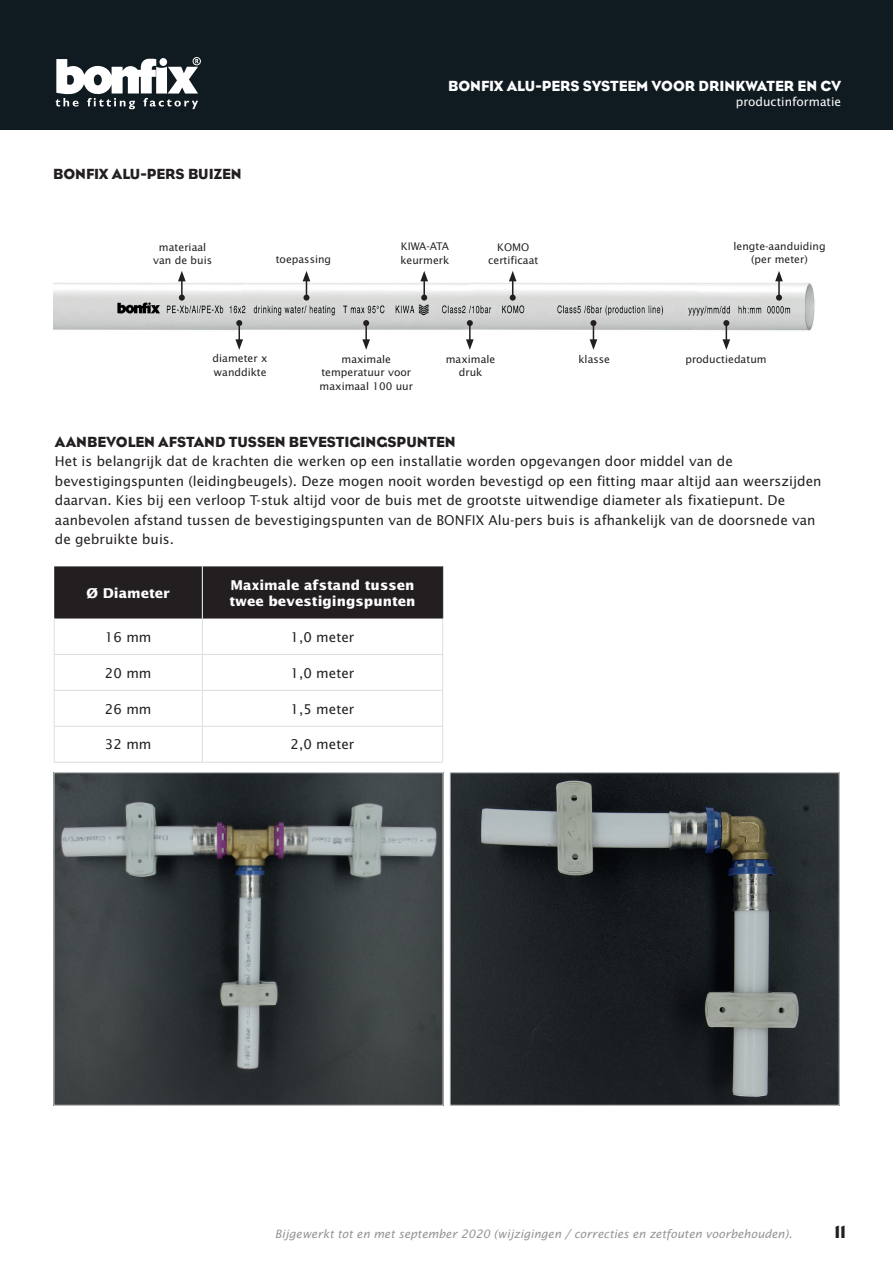
<style>
.page{position:relative;width:893px;height:1263px;background:#fff}
.page>*{position:absolute;margin:0;border:0;box-sizing:border-box;transform-origin:0 0}
.t1{font:18px "Eagle";color:#231f20}
.Teksttitel{font:15px "Eagle";color:#231f20}
.t2{font:15px "Eagle";color:#fff}
.Opsomming_dots{font:13.5px/19.5px "Lucida Sans Std";color:#231f20}
.t3{font:700 13.5px/16.2px "Lucida Sans Std";color:#fff}
.t4{font:12px "Lucida Sans Std";color:#fff}
.t5{font:italic 11.55px "Lucida Sans Std";color:#939598}
.Opsomming_dots-2{font:10.5px/13.5px "Lucida Sans Std";color:#231f20;text-align:center}
</style>
<div class="page">
<div style="left:0;top:0;width:893px;height:130px;background:#101a21"></div>
<svg style="left:56px;top:57px;width:145px;height:52px"></svg>
<div style="left:54px;top:566px;width:388px;height:52px;background:#231f20"></div>
<hr style="left:202px;top:566px;width:1px;height:52px;background:#fff">
<hr style="left:442px;top:566px;width:1px;height:52px;background:#231f20">
<hr style="left:54px;top:618px;width:1px;height:36px;background:#dcdddf">
<hr style="left:202px;top:618px;width:1px;height:36px;background:#dcdddf">
<hr style="left:442px;top:618px;width:1px;height:36px;background:#dcdddf">
<hr style="left:54px;top:655px;width:1px;height:35px;background:#dcdddf">
<hr style="left:54px;top:654px;width:148px;height:1px;background:#dcdddf">
<hr style="left:202px;top:655px;width:1px;height:35px;background:#dcdddf">
<hr style="left:202px;top:654px;width:241px;height:1px;background:#dcdddf">
<hr style="left:442px;top:655px;width:1px;height:35px;background:#dcdddf">
<hr style="left:54px;top:691px;width:1px;height:35px;background:#dcdddf">
<hr style="left:54px;top:690px;width:148px;height:1px;background:#dcdddf">
<hr style="left:202px;top:691px;width:1px;height:35px;background:#dcdddf">
<hr style="left:202px;top:690px;width:241px;height:1px;background:#dcdddf">
<hr style="left:442px;top:691px;width:1px;height:35px;background:#dcdddf">
<hr style="left:54px;top:727px;width:1px;height:35px;background:#dcdddf">
<hr style="left:54px;top:726px;width:148px;height:1px;background:#dcdddf">
<hr style="left:54px;top:762px;width:148px;height:1px;background:#dcdddf">
<hr style="left:202px;top:727px;width:1px;height:35px;background:#dcdddf">
<hr style="left:202px;top:726px;width:241px;height:1px;background:#dcdddf">
<hr style="left:442px;top:727px;width:1px;height:35px;background:#dcdddf">
<hr style="left:202px;top:762px;width:241px;height:1px;background:#dcdddf">
<img style="left:56px;top:774px;width:385px;height:330px">
<div style="left:54px;top:772px;width:389px;height:334px;border:1px solid #dcdddf"></div>
<img style="left:452px;top:774px;width:386px;height:330px">
<div style="left:450px;top:772px;width:390px;height:334px;border:1px solid #dcdddf"></div>
<img style="left:53px;top:280px;width:762px;height:60px">
<svg style="left:178px;top:271px;width:8px;height:30px"></svg>
<svg style="left:235px;top:320px;width:8px;height:30px"></svg>
<svg style="left:362px;top:320px;width:8px;height:30px"></svg>
<svg style="left:466px;top:320px;width:8px;height:30px"></svg>
<svg style="left:590px;top:320px;width:7px;height:30px"></svg>
<svg style="left:722px;top:320px;width:8px;height:30px"></svg>
<svg style="left:303px;top:271px;width:7px;height:30px"></svg>
<svg style="left:420px;top:271px;width:8px;height:30px"></svg>
<svg style="left:509px;top:271px;width:8px;height:30px"></svg>
<svg style="left:775px;top:271px;width:8px;height:30px"></svg>
<p class="Teksttitel" style="left:53px;top:166px;width:190px">BONFIX ALU-PERS BUIZEN</p>
<p class="Opsomming_dots-2" style="left:153px;top:240px;width:60px">materiaal van de buis</p>
<p class="Opsomming_dots-2" style="left:276px;top:253px;width:57px">toepassing</p>
<p class="t2" style="left:448px;top:78px;width:395px">BONFIX ALU-PERS SYSTEEM VOOR DRINKWATER EN CV</p>
<p class="t4" style="left:736px;top:95px;width:107px">productinformatie</p>
<p class="Opsomming_dots-2" style="left:401px;top:240px;width:50px">KIWA-ATA</p>
<p class="Opsomming_dots-2" style="left:400px;top:253px;width:50px">keurmerk</p>
<p class="Opsomming_dots-2" style="left:497px;top:240px;width:34px">KOMO</p>
<p class="Opsomming_dots-2" style="left:488px;top:254px;width:52px">certificaat</p>
<p class="Opsomming_dots-2" style="left:733px;top:239px;width:94px">lengte-aanduiding (per meter)</p>
<p class="Opsomming_dots-2" style="left:213px;top:352px;width:56px;text-align:left">diameter x wanddikte</p>
<p class="Opsomming_dots-2" style="left:342px;top:352px;width:51px">maximale</p>
<p class="Opsomming_dots-2" style="left:320px;top:366px;width:95px;text-align:left">temperatuur voor maximaal 100 uur</p>
<p class="Opsomming_dots-2" style="left:446px;top:352px;width:51px">maximale druk</p>
<p class="Opsomming_dots-2" style="left:578px;top:352px;width:33px">klasse</p>
<p class="Opsomming_dots-2" style="left:685px;top:352px;width:83px">productiedatum</p>
<p class="Teksttitel" style="left:55px;top:433px;width:402px">AANBEVOLEN AFSTAND TUSSEN BEVESTIGINGSPUNTEN</p>
<p class="Opsomming_dots" style="left:55px;top:452px;width:768px">Het is belangrijk dat de krachten die werken op een installatie worden opgevangen door middel van de bevestigingspunten (leidingbeugels). Deze mogen nooit worden bevestigd op een fitting maar altijd aan weerszijden daarvan. Kies bij een verloop T-stuk altijd voor de buis met de grootste uitwendige diameter als fixatiepunt. De aanbevolen afstand tussen de bevestigingspunten van de BONFIX Alu-pers buis is afhankelijk van de doorsnede van</p>
<p class="Opsomming_dots" style="left:55px;top:530px;width:121px">de gebruikte buis.</p>
<p class="t3" style="left:87px;top:585px;width:85px">Ø Diameter</p>
<p class="t3" style="left:229px;top:577px;width:188px">Maximale afstand tussen twee bevestigingspunten</p>
<p class="Opsomming_dots" style="left:105px;top:627px;width:48px">16 mm</p>
<p class="Opsomming_dots" style="left:291px;top:627px;width:65px">1,0 meter</p>
<p class="Opsomming_dots" style="left:105px;top:663px;width:48px">20 mm</p>
<p class="Opsomming_dots" style="left:291px;top:663px;width:65px">1,0 meter</p>
<p class="Opsomming_dots" style="left:105px;top:699px;width:48px">26 mm</p>
<p class="Opsomming_dots" style="left:291px;top:699px;width:65px">1,5 meter</p>
<p class="Opsomming_dots" style="left:105px;top:735px;width:48px">32 mm</p>
<p class="Opsomming_dots" style="left:291px;top:735px;width:65px">2,0 meter</p>
<p class="t5" style="left:275px;top:1227px;width:519px">Bijgewerkt tot en met september 2020 (wijzigingen / correcties en zetfouten voorbehouden).</p>
<p class="t1" style="left:834px;top:1221px;width:13px">11</p>
</div>
